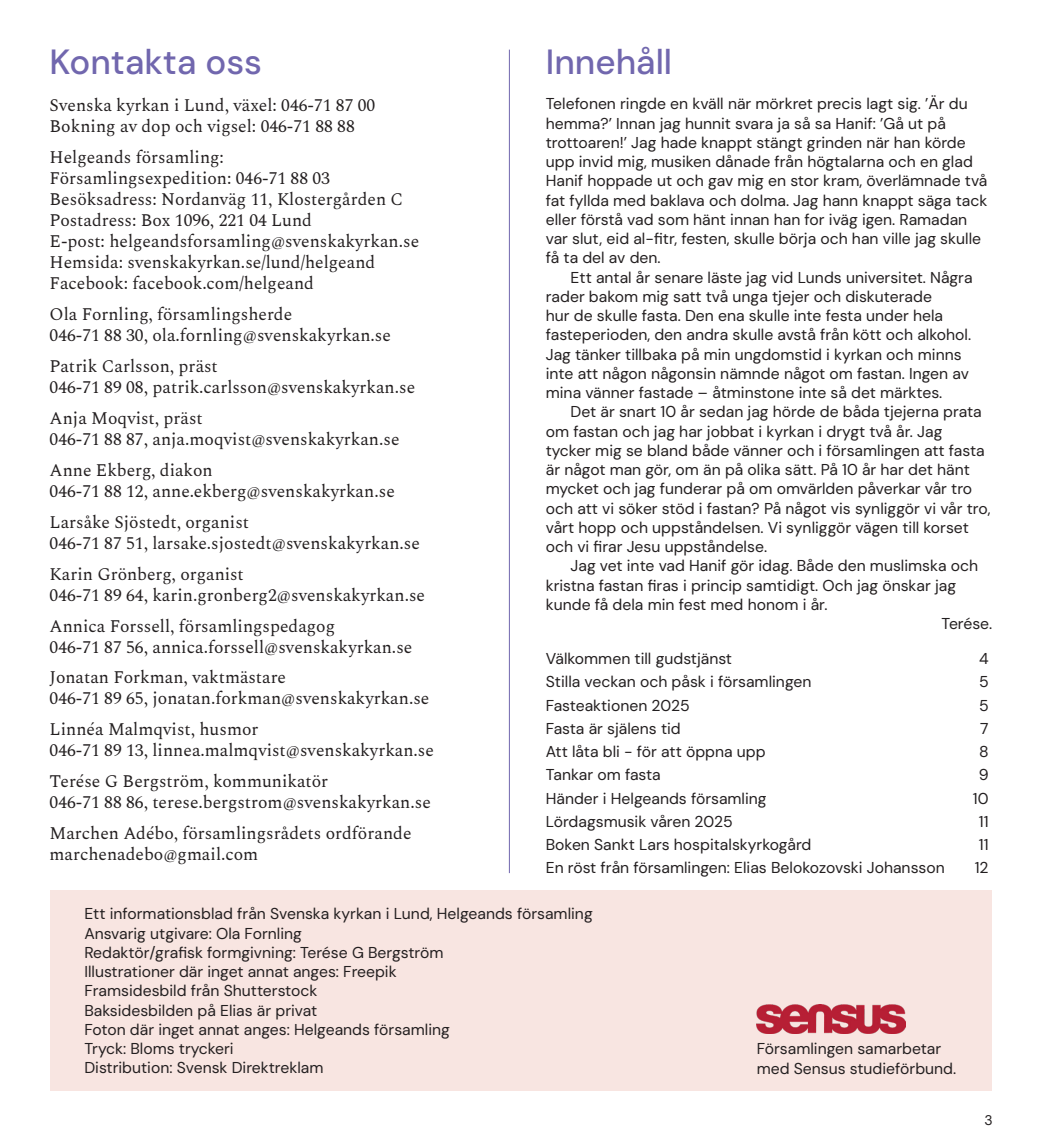
<style>
.page{position:relative;width:1042px;height:1141px;background:#fff}
.page>*{position:absolute;margin:0;border:0;box-sizing:border-box;transform-origin:0 0}
.Kontaktlista{font:500 35px "DM Sans 18 pt";color:#7167ae}
.Kontaktlista-2{font:17.5px/21px "Spectral";color:#231f20}
.Kontaktlista-3{font:15.75px/19.2px "DM Sans 18 pt";color:#231f20}
.t1{font:14px "DM Sans 18 pt";color:#231f20}
</style>
<div class="page">
<div style="left:50px;top:890px;width:941px;height:200px;background:#f8e5e1"></div>
<img style="left:756px;top:1004px;width:149px;height:30px">
<hr style="left:509px;top:50px;width:1px;height:823px;background:#7167ae">
<p class="Kontaktlista" style="left:546px;top:40px;width:128px">Innehåll</p>
<p class="Kontaktlista-3" style="left:546px;top:94px;width:443px">Telefonen ringde en kväll när mörkret precis lagt sig. ’Är du hemma?’ Innan jag hunnit svara ja så sa Hanif: ’Gå ut på trottoaren!’ Jag hade knappt stängt grinden när han körde upp invid mig, musiken dånade från högtalarna och en glad Hanif hoppade ut och gav mig en stor kram, överlämnade två fat fyllda med baklava och dolma. Jag hann knappt säga tack eller förstå vad som hänt innan han for iväg igen. Ramadan var slut, eid al-fitr, festen, skulle börja och han ville jag skulle få ta del av den.</p>
<p class="Kontaktlista-3" style="left:546px;top:267px;width:428px;text-indent:25px">Ett antal år senare läste jag vid Lunds universitet. Några rader bakom mig satt två unga tjejer och diskuterade<br>hur de skulle fasta. Den ena skulle inte festa under hela fasteperioden, den andra skulle avstå från kött och alkohol.<br>Jag tänker tillbaka på min ungdomstid i kyrkan och minns inte att någon någonsin nämnde något om fastan. Ingen av mina vänner fastade – åtminstone inte så det märktes.</p>
<p class="Kontaktlista-3" style="left:546px;top:402px;width:446px;text-indent:25px">Det är snart 10 år sedan jag hörde de båda tjejerna prata om fastan och jag har jobbat i kyrkan i drygt två år. Jag tycker mig se bland både vänner och i församlingen att fasta är något man gör, om än på olika sätt. På 10 år har det hänt mycket och jag funderar på om omvärlden påverkar vår tro och att vi söker stöd i fastan? På något vis synliggör vi vår tro, vårt hopp och uppståndelsen. Vi synliggör vägen till korset och vi firar Jesu uppståndelse.</p>
<p class="Kontaktlista-3" style="left:546px;top:556px;width:434px;text-indent:25px">Jag vet inte vad Hanif gör idag. Både den muslimska och kristna fastan firas i princip samtidigt. Och jag önskar jag kunde få dela min fest med honom i år.</p>
<p class="Kontaktlista-3" style="left:941px;top:614px;width:52px">Terése.</p>
<p class="Kontaktlista-3" style="left:546px;top:649px;width:188px">Välkommen till gudstjänst</p>
<p class="Kontaktlista-3" style="left:979px;top:649px;width:11px">4</p>
<p class="Kontaktlista-3" style="left:546px;top:672px;width:267px">Stilla veckan och påsk i församlingen</p>
<p class="Kontaktlista-3" style="left:979px;top:672px;width:11px">5</p>
<p class="Kontaktlista-3" style="left:546px;top:695px;width:146px">Fasteaktionen 2025</p>
<p class="Kontaktlista-3" style="left:979px;top:695px;width:11px">5</p>
<p class="Kontaktlista-3" style="left:546px;top:719px;width:137px">Fasta är själens tid</p>
<p class="Kontaktlista-3" style="left:980px;top:719px;width:10px">7</p>
<p class="Kontaktlista-3" style="left:546px;top:742px;width:221px">Att låta bli - för att öppna upp</p>
<p class="Kontaktlista-3" style="left:979px;top:742px;width:11px">8</p>
<p class="Kontaktlista-3" style="left:546px;top:765px;width:117px">Tankar om fasta</p>
<p class="Kontaktlista-3" style="left:979px;top:765px;width:11px">9</p>
<p class="Kontaktlista-3" style="left:546px;top:788px;width:222px">Händer i Helgeands församling</p>
<p class="Kontaktlista-3" style="left:973px;top:788px;width:17px">10</p>
<p class="Kontaktlista-3" style="left:546px;top:811px;width:189px">Lördagsmusik våren 2025</p>
<p class="Kontaktlista-3" style="left:979px;top:811px;width:11px">11</p>
<p class="Kontaktlista-3" style="left:546px;top:835px;width:267px">Boken Sankt Lars hospitalskyrkogård</p>
<p class="Kontaktlista-3" style="left:979px;top:835px;width:11px">11</p>
<p class="Kontaktlista-3" style="left:546px;top:858px;width:400px">En röst från församlingen: Elias Belokozovski Johansson</p>
<p class="Kontaktlista-3" style="left:975px;top:858px;width:15px">12</p>
<p class="Kontaktlista-3" style="left:84px;top:904px;width:510px">Ett informationsblad från Svenska kyrkan i Lund, Helgeands församling</p>
<p class="Kontaktlista-3" style="left:84px;top:923px;width:219px">Ansvarig utgivare: Ola Fornling</p>
<p class="Kontaktlista-3" style="left:84px;top:943px;width:361px">Redaktör/grafisk formgivning: Terése G Bergström</p>
<p class="Kontaktlista-3" style="left:84px;top:962px;width:314px">Illustrationer där inget annat anges: Freepik</p>
<p class="Kontaktlista-3" style="left:84px;top:981px;width:235px">Framsidesbild från Shutterstock</p>
<p class="Kontaktlista-3" style="left:84px;top:1000px;width:234px">Baksidesbilden på Elias är privat</p>
<p class="Kontaktlista-3" style="left:84px;top:1020px;width:367px">Foton där inget annat anges: Helgeands församling</p>
<p class="Kontaktlista-3" style="left:84px;top:1039px;width:151px">Tryck: Bloms tryckeri</p>
<p class="Kontaktlista-3" style="left:84px;top:1058px;width:241px">Distribution: Svensk Direktreklam</p>
<p class="Kontaktlista" style="left:50px;top:40px;width:214px">Kontakta oss</p>
<p class="Kontaktlista-2" style="left:50px;top:94px;width:327px">Svenska kyrkan i Lund, växel: 046-71 87 00</p>
<p class="Kontaktlista-2" style="left:50px;top:115px;width:307px">Bokning av dop och vigsel: 046-71 88 88</p>
<p class="Kontaktlista-2" style="left:50px;top:146px;width:176px">Helgeands församling:</p>
<p class="Kontaktlista-2" style="left:50px;top:167px;width:282px">Församlingsexpedition: 046-71 88 03</p>
<p class="Kontaktlista-2" style="left:50px;top:188px;width:355px">Besöksadress: Nordanväg 11, Klostergården C</p>
<p class="Kontaktlista-2" style="left:50px;top:209px;width:264px">Postadress: Box 1096, 221 04 Lund</p>
<p class="Kontaktlista-2" style="left:50px;top:230px;width:371px">E-post: helgeandsforsamling@svenskakyrkan.se</p>
<p class="Kontaktlista-2" style="left:50px;top:251px;width:327px">Hemsida: svenskakyrkan.se/lund/helgeand</p>
<p class="Kontaktlista-2" style="left:50px;top:272px;width:266px">Facebook: facebook.com/helgeand</p>
<p class="Kontaktlista-2" style="left:50px;top:302px;width:244px">Ola Fornling, församlingsherde</p>
<p class="Kontaktlista-2" style="left:50px;top:323px;width:343px">046-71 88 30, ola.fornling@svenskakyrkan.se</p>
<p class="Kontaktlista-2" style="left:50px;top:354px;width:170px">Patrik Carlsson, präst</p>
<p class="Kontaktlista-2" style="left:50px;top:375px;width:367px">046-71 89 08, patrik.carlsson@svenskakyrkan.se</p>
<p class="Kontaktlista-2" style="left:50px;top:406px;width:155px">Anja Moqvist, präst</p>
<p class="Kontaktlista-2" style="left:50px;top:427px;width:351px">046-71 88 87, anja.moqvist@svenskakyrkan.se</p>
<p class="Kontaktlista-2" style="left:50px;top:458px;width:165px">Anne Ekberg, diakon</p>
<p class="Kontaktlista-2" style="left:50px;top:479px;width:347px">046-71 88 12, anne.ekberg@svenskakyrkan.se</p>
<p class="Kontaktlista-2" style="left:50px;top:510px;width:201px">Larsåke Sjöstedt, organist</p>
<p class="Kontaktlista-2" style="left:50px;top:531px;width:372px">046-71 87 51, larsake.sjostedt@svenskakyrkan.se</p>
<p class="Kontaktlista-2" style="left:50px;top:562px;width:196px">Karin Grönberg, organist</p>
<p class="Kontaktlista-2" style="left:50px;top:583px;width:377px">046-71 89 64, karin.gronberg2@svenskakyrkan.se</p>
<p class="Kontaktlista-2" style="left:50px;top:614px;width:287px">Annica Forssell, församlingspedagog</p>
<p class="Kontaktlista-2" style="left:50px;top:635px;width:364px">046-71 87 56, annica.forssell@svenskakyrkan.se</p>
<p class="Kontaktlista-2" style="left:50px;top:666px;width:238px">Jonatan Forkman, vaktmästare</p>
<p class="Kontaktlista-2" style="left:50px;top:687px;width:381px">046-71 89 65, jonatan.forkman@svenskakyrkan.se</p>
<p class="Kontaktlista-2" style="left:50px;top:718px;width:210px">Linnéa Malmqvist, husmor</p>
<p class="Kontaktlista-2" style="left:50px;top:739px;width:386px">046-71 89 13, linnea.malmqvist@svenskakyrkan.se</p>
<p class="Kontaktlista-2" style="left:50px;top:770px;width:280px">Terése G Bergström, kommunikatör</p>
<p class="Kontaktlista-2" style="left:50px;top:791px;width:383px">046-71 88 86, terese.bergstrom@svenskakyrkan.se</p>
<p class="Kontaktlista-2" style="left:50px;top:822px;width:363px">Marchen Adébo, församlingsrådets ordförande marchenadebo@gmail.com</p>
<p class="Kontaktlista-3" style="left:756px;top:1039px;width:186px">Församlingen samarbetar</p>
<p class="Kontaktlista-3" style="left:756px;top:1058px;width:201px">med Sensus studieförbund.</p>
<p class="t1" style="left:984px;top:1112px;width:10px">3</p>
</div>
